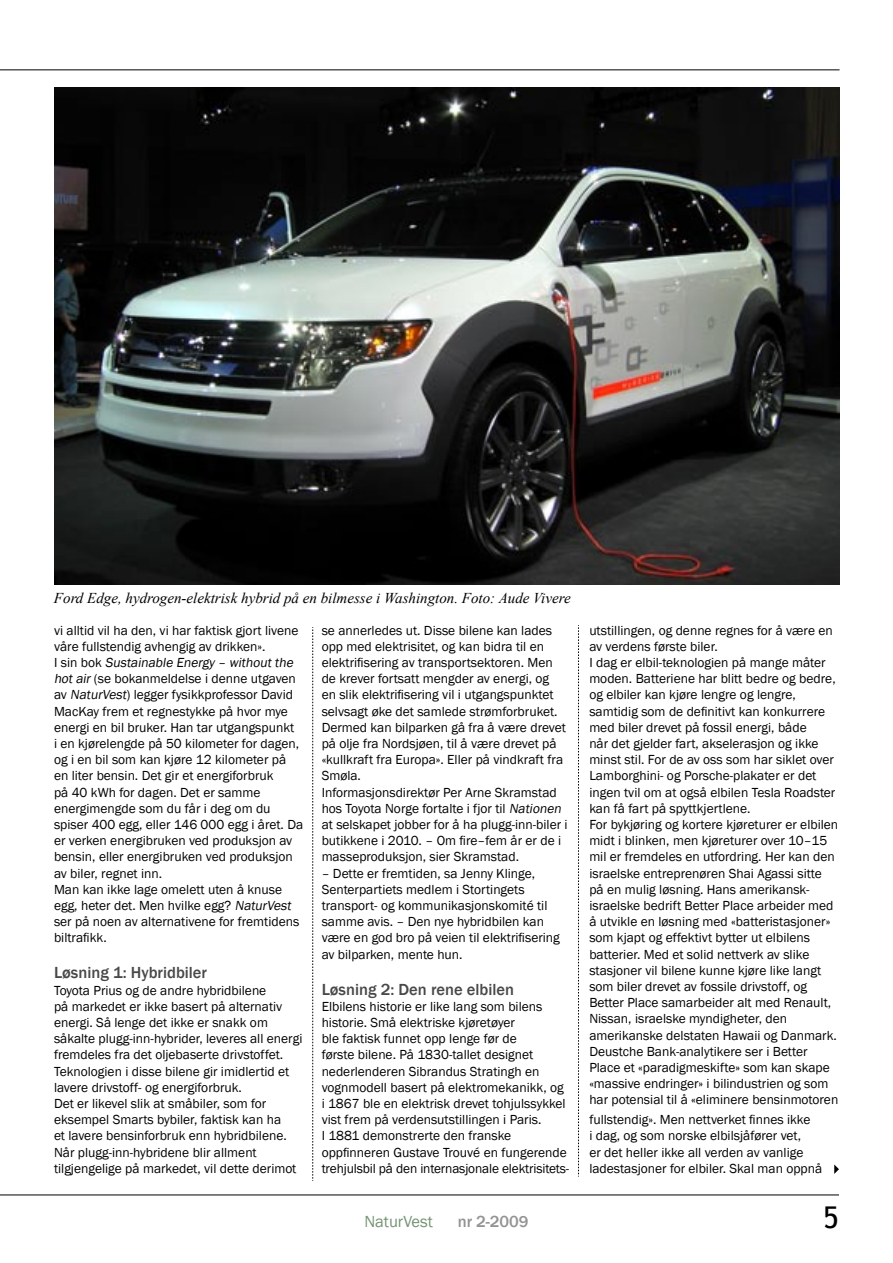
<style>
.page{position:relative;width:893px;height:1263px;background:#fff}
.page>*{position:absolute;margin:0;border:0;box-sizing:border-box;transform-origin:0 0}
.t1{font:30px "Trebuchet MS";color:#000}
.t2{font:500 16.5px "Franklin Gothic";color:#484848}
.t3{font:16.5px "Franklin Gothic";color:#739273}
.t4{font:500 16.5px "Franklin Gothic";color:#939393}
.t5{font:italic 15px "Times New Roman";color:#000}
.t6{font:13.5px/16.2px "Franklin Gothic";color:#000}
.s1{font-style:italic}
</style>
<div class="page">
<svg style="left:312px;top:627px;width:1px;height:554px"></svg>
<svg style="left:578px;top:625px;width:1px;height:552px"></svg>
<img style="left:54px;top:87px;width:785px;height:498px">
<svg style="left:834px;top:1164px;width:5px;height:10px"></svg>
<p class="t5" style="left:54px;top:587px;width:518px">Ford Edge, hydrogen-elektrisk hybrid på en bilmesse i Washington. Foto: Aude Vivere</p>
<p class="t6" style="left:54px;top:622px;width:251px">vi alltid vil ha den, vi har faktisk gjort livene våre fullstendig avhengig av drikken».<br>I s i n b o k <span class="s1">Sustainable Energy – withoutthe hotair</span>(se bokanmeldelse i denne utgaven av <span class="s1">NaturVest</span>) legger fysikkprofessor David MacKay frem et regnestykke på hvor mye energi en bil bruker. Han tar utgangspunkt<br>i en kjørelengde på 50 kilometer for dagen, og i en bil som kan kjøre 12 kilometer på en liter bensin. Det gir et energiforbruk<br>på 40 kWh for dagen. Det er samme energimengde som du får i deg om du spiser 400 egg, eller 146 000 egg i året. Da er verken energibruken ved produksjon av bensin, eller energibruken ved produksjon av biler, regnet inn.<br>Man kan ikke lage omelett uten å knuse egg, heter det. Men hvilke egg? <span class="s1">NaturVest </span>ser på noen av alternativene for fremtidens biltrafikk.</p>
<p class="t2" style="left:54px;top:963px;width:155px">Løsning 1: Hybridbiler</p>
<p class="t6" style="left:54px;top:982px;width:250px">Toyota Prius og de andre hybridbilene<br>på markedet er ikke basert på alternativ energi. Så lenge det ikke er snakk om såkalte plugg-inn-hybrider, leveres all energi fremdeles fra det oljebaserte drivstoffet.<br>Teknologien i disse bilene gir imidlertid et lavere drivstoff- og energiforbruk.<br>Det er likevel slik at småbiler, som for eksempel Smarts bybiler, faktisk kan ha<br>et lavere bensinforbruk enn hybridbilene.<br>Når plugg-inn-hybridene blir allment tilgjengelige på markedet, vil dette derimot</p>
<p class="t6" style="left:322px;top:622px;width:247px">se annerledes ut. Disse bilene kan lades opp med elektrisitet, og kan bidra til en elektrifisering av transportsektoren. Men de krever fortsatt mengder av energi, og<br>en slik elektrifisering vil i utgangspunktet selvsagt øke det samlede strømforbruket.<br>Dermed kan bilparken gå fra å være drevet på olje fra Nordsjøen, til å være drevet på «kullkraft fra Europa». Eller på vindkraft fra Smøla.<br>Informasjonsdirektør Per Arne Skramstad hos Toyota Norge fortalte i fjor til <span class="s1">Nationen </span>at selskapet jobber for å ha plugg-inn-biler i butikkene i 2010. – Om fire–fem år er de i masseproduksjon, sier Skramstad.</p>
<p class="t6" style="left:322px;top:865px;width:240px">– Dette er fremtiden, sa Jenny Klinge, Senterpartiets medlem i Stortingets transport- og kommunikasjonskomité til samme avis. – Den nye hybridbilen kan være en god bro på veien til elektrifisering av bilparken, mente hun.</p>
<p class="t2" style="left:322px;top:979px;width:194px">Løsning 2: Den rene elbilen</p>
<p class="t6" style="left:322px;top:998px;width:249px">Elbilens historie er like lang som bilens historie. Små elektriske kjøretøyer<br>ble faktisk funnet opp lenge før de<br>første bilene. På 1830-tallet designet nederlenderen Sibrandus Stratingh en vognmodell basert på elektromekanikk, og i 1867 ble en elektrisk drevet tohjulssykkel vist frem på verdensutstillingen i Paris.<br>I 1881 demonstrerte den franske oppfinneren Gustave Trouvé en fungerende trehjulsbil på den internasjonale elektrisitets-</p>
<p class="t6" style="left:589px;top:622px;width:250px">utstillingen, og denne regnes for å være en av verdens første biler.<br>I dag er elbil-teknologien på mange måter moden. Batteriene har blitt bedre og bedre, og elbiler kan kjøre lengre og lengre, samtidig som de definitivt kan konkurrere med biler drevet på fossil energi, både<br>når det gjelder fart, akselerasjon og ikke minst stil. For de av oss som har siklet over Lamborghini- og Porsche-plakater er det ingen tvil om at også elbilen Tesla Roadster kan få fart på spyttkjertlene.<br>For bykjøring og kortere kjøreturer er elbilen midt i blinken, men kjøreturer over 10–15 mil er fremdeles en utfordring. Her kan den israelske entreprenøren Shai Agassi sitte på en mulig løsning. Hans amerikansk&shy;israelske bedrift Better Place arbeider med å utvikle en løsning med «batteristasjoner» som kjapt og effektivt bytter ut elbilens batterier. Med et solid nettverk av slike stasjoner vil bilene kunne kjøre like langt som biler drevet av fossile drivstoff, og Better Place samarbeider alt med Renault, Nissan, israelske myndigheter, den amerikanske delstaten Hawaii og Danmark.<br>Deustche Bank-analytikere ser i Better Place et «paradigmeskifte» som kan skape «massive endringer» i bilindustrien og som har potensial til å «eliminere bensinmotoren</p>
<p class="t6" style="left:589px;top:1111px;width:234px">fullstendig». Men nettverket finnes ikke<br>i dag, og som norske elbilsjåfører vet,<br>er det heller ikke all verden av vanlige ladestasjoner for elbiler. Skal man oppnå</p>
<p class="t3" style="left:364px;top:1211px;width:70px">NaturVest</p>
<p class="t4" style="left:458px;top:1211px;width:72px">nr 2-2009</p>
<h1 class="t1" style="left:823px;top:1200px;width:17px">5</h1>
</div>
